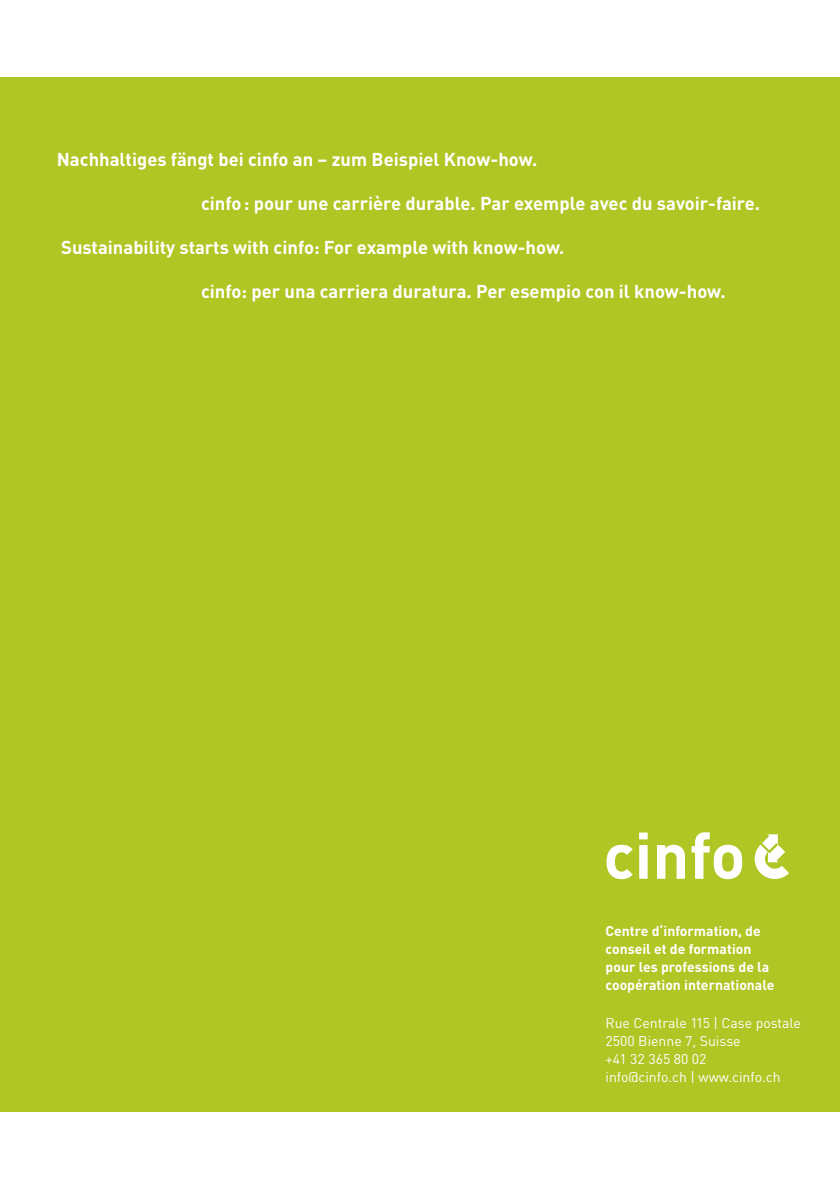
<style>
.page{position:relative;width:840px;height:1191px;background:#fff}
.page>*{position:absolute;margin:0;border:0;box-sizing:border-box;transform-origin:0 0}
.t1{font:700 18.4px "DINOT";color:#fff}
.t2{font:700 14px/18px "DINOT";color:#fff}
.t3{font:14px/18px "DINOT";color:#fff}
</style>
<div class="page">
<div style="left:0;top:78px;width:839px;height:1034px;background:#b0c624"></div>
<svg style="left:754px;top:834px;width:34px;height:45px"></svg>
<svg style="left:606px;top:832px;width:135px;height:47px"></svg>
<p class="t1" style="left:57px;top:147px;width:481px">Nachhaltiges fängt bei cinfo an – zum Beispiel Know-how.</p>
<p class="t1" style="left:201px;top:191px;width:560px">cinfo: pour une carrière durable. Par exemple avec du savoir-faire.</p>
<p class="t1" style="left:61px;top:235px;width:504px">Sustainability starts with cinfo: For example with know-how.</p>
<p class="t1" style="left:201px;top:279px;width:526px">cinfo: per una carriera duratura. Per esempio con il know-how.</p>
<p class="t2" style="left:605px;top:921px;width:170px">Centre d‘information, de conseil et de formation pour les professions de la coopération internationale</p>
<p class="t3" style="left:605px;top:1014px;width:197px">Rue Centrale 115 | Case postale<br>2500 Bienne 7, Suisse<br>+41 32 365 80 02<br>info@cinfo.ch | www.cinfo.ch</p>
</div>
